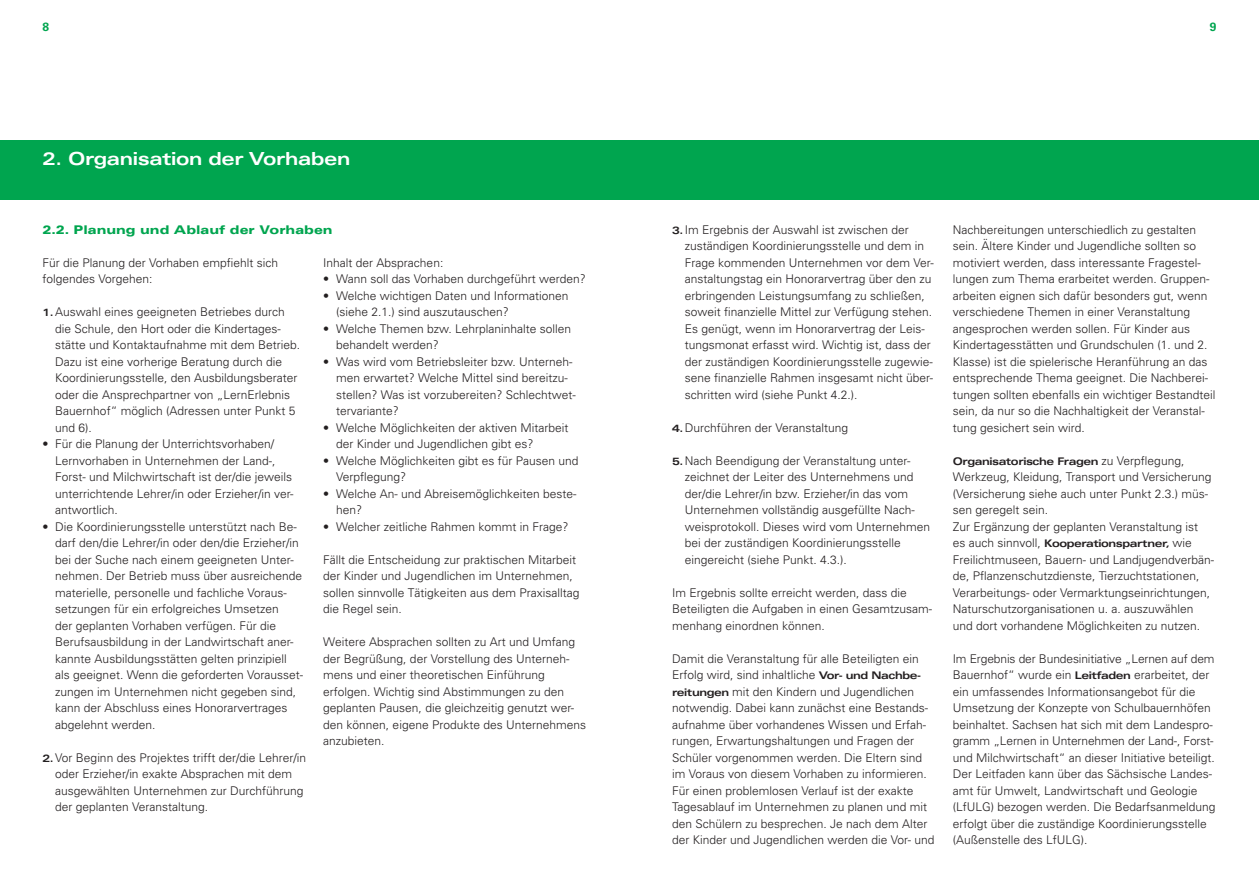
<style>
.page{position:relative;width:1259px;height:893px;background:#fff}
.page>*{position:absolute;margin:0;border:0;box-sizing:border-box;transform-origin:0 0}
.t1{font:700 expanded 18px "Univers";letter-spacing:-.02em;color:#fff}
.t2{font:300 12px/16.5px "Univers";color:#231f20}
.t3{font:900 expanded 12px "Univers";color:#00a54f}
.t4{font:700 expanded 10.5px "Univers";letter-spacing:-.04em;color:#231f20}
.s1{font-weight:700;font-stretch:expanded;font-size:10.5px}
.s2{font-weight:300;font-stretch:normal;font-size:12px}
</style>
<div class="page">
<div style="left:0;top:140px;width:629px;height:60px;background:#00a54f"></div>
<div style="left:629px;top:140px;width:630px;height:60px;background:#00a54f"></div>
<h1 class="t1" style="left:43px;top:149px;width:309px">2. Organisation der Vorhaben</h1>
<p class="t3" style="left:43px;top:222px;width:292px">2.2. Planung und Ablauf der Vorhaben</p>
<p class="t2" style="left:43px;top:254px;width:237px">Für die Planung der Vorhaben empfiehlt sich folgendes Vorgehen:</p>
<p class="t2" style="left:55px;top:303px;width:246px;text-indent:-13px"><span class="s1">1.</span>Auswahl eines geeigneten Betriebes durch die Schule, den Hort oder die Kindertages&shy;stätte und Kontaktaufnahme mit dem Betrieb.<br>Dazu ist eine vorherige Beratung durch die Koordi-nierungsstelle, den Ausbildungsberater oder die Ansprechpartner von „LernErlebnis Bauernhof“ möglich (Adressen unter Punkt 5 und 6).</p>
<p class="t2" style="left:55px;top:435px;width:240px;text-indent:-13px">• Für die Planung der Unterrichtsvorhaben/ Lernvorhaben in Unternehmen der Land-, Forst- und Milchwirtschaft ist der/die jeweils unterrichtende Lehrer/in oder Erzieher/in ver&shy;antwortlich.</p>
<p class="t2" style="left:55px;top:518px;width:249px;text-indent:-13px">• Die Koordinierungsstelle unterstützt nach Be&shy;darf den/die Lehrer/in oder den/die Erzieher/in bei der Suche nach einem geeigneten Unter&shy;nehmen. Der Betrieb muss über ausreichende materielle, personelle und fachliche Voraus&shy;setzungen für ein erfolgreiches Umsetzen<br>der geplanten Vorhaben verfügen. Für die Berufsausbildung in der Landwirtschaft aner&shy;kannte Ausbildungsstätten gelten prinzipiell als geeignet. Wenn die geforderten Vorausset&shy;zungen im Unternehmen nicht gegeben sind, kann der Abschluss eines Honorarvertrages abgelehnt werden.</p>
<p class="t2" style="left:55px;top:749px;width:252px;text-indent:-13px"><span class="s1">2.</span>Vor Beginn des Projektes trifft der/die Lehrer/in oder Erzieher/in exakte Absprachen mit dem ausgewählten Unternehmen zur Durchführung der geplanten Veranstaltung.</p>
<p class="t2" style="left:323px;top:254px;width:122px">Inhalt der Absprachen:</p>
<p class="t2" style="left:323px;top:270px;width:264px">• Wann soll das Vorhaben durchgeführt werden?</p>
<p class="t2" style="left:336px;top:287px;width:234px;text-indent:-13px">• Welche wichtigen Daten und Informationen (siehe 2.1.) sind auszutauschen?</p>
<p class="t2" style="left:336px;top:320px;width:237px;text-indent:-13px">• Welche Themen bzw. Lehrplaninhalte sollen behandelt werden?</p>
<p class="t2" style="left:336px;top:353px;width:241px;text-indent:-13px">• Was wird vom Betriebsleiter bzw. Unterneh&shy;men erwartet? Welche Mittel sind bereitzu&shy;stellen? Was ist vorzubereiten? Schlechtwet&shy;tervariante?</p>
<p class="t2" style="left:336px;top:419px;width:234px;text-indent:-13px">• Welche Möglichkeiten der aktiven Mitarbeit der Kinder und Jugendlichen gibt es?</p>
<p class="t2" style="left:336px;top:452px;width:244px;text-indent:-13px">• Welche Möglichkeiten gibt es für Pausen und<br>Verpflegung?</p>
<p class="t2" style="left:336px;top:485px;width:242px;text-indent:-13px">• Welche An- und Abreisemöglichkeiten beste&shy;hen?</p>
<p class="t2" style="left:323px;top:518px;width:247px">• Welcher zeitliche Rahmen kommt in Frage?</p>
<p class="t2" style="left:323px;top:551px;width:258px">Fällt die Entscheidung zur praktischen Mitarbeit der Kinder und Jugendlichen im Unternehmen, sollen sinnvolle Tätigkeiten aus dem Praxisalltag die Regel sein.</p>
<p class="t2" style="left:323px;top:633px;width:264px">Weitere Absprachen sollten zu Art und Umfang der Begrüßung, der Vorstellung des Unterneh&shy;mens und einer theoretischen Einführung er--fol--gen. Wichtig sind Abstimmungen zu den geplanten Pausen, die gleichzeitig genutzt wer&shy;den können, eigene Produkte des Unternehmens anzubieten.</p>
<p class="t2" style="left:685px;top:221px;width:250px;text-indent:-13px"><span class="s1">3.</span>Im Ergebnis der Auswahl ist zwischen der zuständigen Koordinierungsstelle und dem in Frage kommenden Unternehmen vor dem Ver-- anstaltungstag ein Honorarvertrag über den zu erbringenden Leistungsumfang zu schließen, soweit finanzielle Mittel zur Verfügung stehen.<br>Es genügt, wenn im Honorarvertrag der Leis-- tungsmonat erfasst wird. Wichtig ist, dass der der zuständigen Koordinierungsstelle zugewie&shy;sene finanzielle Rahmen insgesamt nicht über&shy;schritten wird (siehe Punkt 4.2.).</p>
<p class="t2" style="left:672px;top:419px;width:178px"><span class="s1">4.</span>Durchführen der Veranstaltung</p>
<p class="t2" style="left:685px;top:452px;width:247px;text-indent:-13px"><span class="s1">5.</span>Nach Beendigung der Veranstaltung unter&shy;zeichnet der Leiter des Unternehmens und der/die Lehrer/in bzw. Erzieher/in das vom Unternehmen vollständig ausgefüllte Nach&shy;weisprotokoll. Dieses wird vom Unternehmen bei der zuständigen Koordinierungsstelle eingereicht (siehe Punkt. 4.3.).</p>
<p class="t2" style="left:672px;top:584px;width:262px">Im Ergebnis sollte erreicht werden, dass die<br>Beteiligten die Aufgaben in einen Gesamtzusam&shy;menhang einordnen können.</p>
<p class="t2" style="left:672px;top:650px;width:264px">Damit die Veranstaltung für alle Beteiligten ein Erfolg wird, sind inhaltliche <span class="s1">Vor- und Nachbe&shy;reitungen</span> mit den Kindern und Jugendlichen notwendig. Dabei kann zunächst eine Bestands&shy;aufnahme über vorhandenes Wissen und Erfah&shy;rungen, Erwartungshaltungen und Fragen der Schüler vorgenommen werden. Die Eltern sind im Voraus von diesem Vorhaben zu informieren.<br>Für einen problemlosen Verlauf ist der exakte Tagesablauf im Unternehmen zu planen und mit den Schülern zu besprechen. Je nach dem Alter der Kinder und Jugendlichen werden die Vor- und</p>
<p class="t2" style="left:952px;top:221px;width:264px">Nachbereitungen unterschiedlich zu gestalten sein. Ältere Kinder und Jugendliche sollten so motiviert werden, dass interessante Fragestel&shy;lungen zum Thema erarbeitet werden. Gruppen&shy;arbeiten eignen sich dafür besonders gut, wenn verschiedene Themen in einer Veranstaltung angesprochen werden sollen. Für Kinder aus Kindertagesstätten und Grundschulen (1. und 2.<br>Klasse) ist die spielerische Heranführung an das entsprechende Thema geeignet. Die Nachberei&shy;tungen sollten ebenfalls ein wichtiger Bestandteil sein, da nur so die Nachhaltigkeit der Veranstal&shy;tung gesichert sein wird.</p>
<p class="t4" style="left:952px;top:455px;width:233px">Organisatorische Fragen <span class="s2">zu Verpflegung,</span></p>
<p class="t2" style="left:952px;top:468px;width:260px">Werkzeug, Kleidung, Transport und Versicherung (Versicherung siehe auch unter Punkt 2.3.) müs&shy;sen geregelt sein.<br>Zur Ergänzung der geplanten Veranstaltung ist</p>
<p class="t4" style="left:952px;top:537px;width:241px"><span class="s2">es auch sinnvoll,</span> Kooperationspartner, <span class="s2">wie</span></p>
<p class="t2" style="left:952px;top:551px;width:263px">Freilichtmuseen, Bauern- und Landjugendverbän&shy;de, Pflanzenschutzdienste, Tierzuchtstationen, Verarbeitungs- oder Vermarktungseinrichtungen, Naturschutzorganisationen u. a. auszuwählen und dort vorhandene Möglichkeiten zu nutzen.</p>
<p class="t2" style="left:952px;top:650px;width:264px">Im Ergebnis der Bundesinitiative „Lernen auf dem Bauernhof“ wurde ein <span class="s1">Leitfaden</span> erarbeitet, der ein umfassendes Informationsangebot für die Umsetzung der Konzepte von Schulbauernhöfen beinhaltet. Sachsen hat sich mit dem Landespro&shy;gramm „Lernen in Unternehmen der Land-, Forst&shy;und Milchwirtschaft“ an dieser Initiative beteiligt.<br>Der Leitfaden kann über das Sächsische Landes&shy;amt für Umwelt, Landwirtschaft und Geologie (LfULG) bezogen werden. Die Bedarfsanmeldung erfolgt über die zuständige Koordinierungsstelle (Außenstelle des LfULG).</p>
</div>
